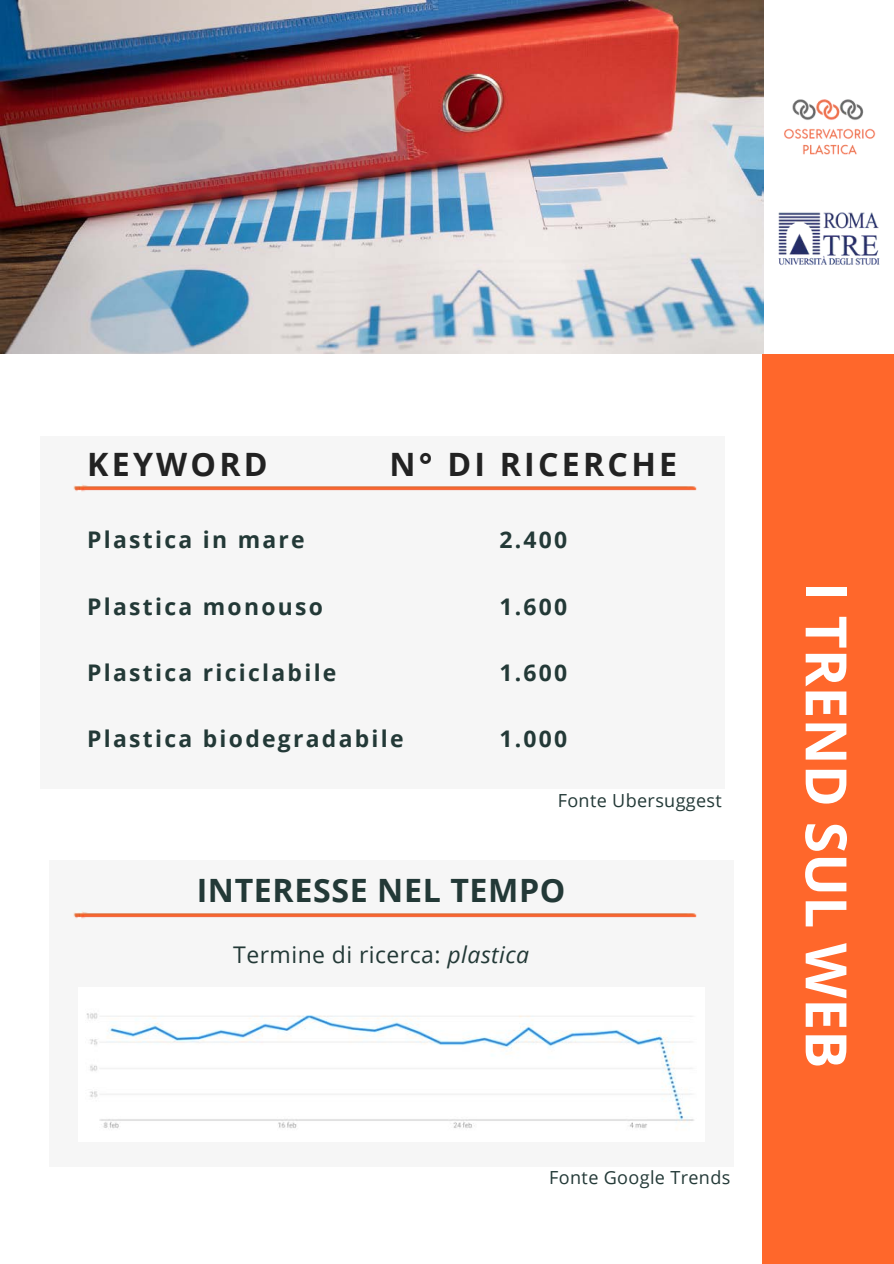
<style>
.page{position:relative;width:894px;height:1264px;background:#fff}
.page>*{position:absolute;margin:0;border:0;box-sizing:border-box;transform-origin:0 0}
.t1{font:700 57px "Open Sans";color:#fff}
.t2{font:700 32.1px "Open Sans";letter-spacing:.1em;color:#222}
.t3{font:700 32.1px "Open Sans";letter-spacing:.02em;color:#233937}
.t4{font:700 22.95px "Open Sans";letter-spacing:.1em;color:#233937}
.t5{font:22.95px "Open Sans";letter-spacing:.02em;color:#233937}
.t6{font:18px "Open Sans";letter-spacing:.02em;color:#233937}
.s1{font-style:italic}
</style>
<div class="page">
<div style="left:762px;top:0;width:131px;height:1263px;background:#ff672b"></div>
<div style="left:755px;top:0;width:138px;height:354px;background:#fff"></div>
<img style="left:784px;top:99px;width:92px;height:56px">
<img style="left:778px;top:212px;width:102px;height:53px">
<div style="left:40px;top:436px;width:683px;height:353px;background:#f6f6f6"></div>
<img style="left:73px;top:484px;width:624px;height:8px">
<div style="left:49px;top:860px;width:684px;height:306px;background:#f6f6f6"></div>
<img style="left:73px;top:911px;width:624px;height:8px">
<img style="left:1px;top:0;width:762px;height:353px">
<img style="left:87px;top:1013px;width:606px;height:115px">
<p class="t2" style="left:87px;top:441px;width:182px">KEYWORD</p>
<p class="t2" style="left:389px;top:441px;width:289px">N° DI RICERCHE</p>
<p class="t4" style="left:87px;top:524px;width:219px">Plastica in mare</p>
<p class="t4" style="left:499px;top:524px;width:69px">2.400</p>
<p class="t4" style="left:87px;top:590px;width:237px">Plastica monouso</p>
<p class="t4" style="left:499px;top:590px;width:69px">1.600</p>
<p class="t4" style="left:87px;top:656px;width:251px">Plastica riciclabile</p>
<p class="t4" style="left:499px;top:656px;width:69px">1.600</p>
<p class="t4" style="left:87px;top:722px;width:318px">Plastica biodegradabile</p>
<p class="t4" style="left:499px;top:722px;width:69px">1.000</p>
<p class="t6" style="left:557px;top:787px;width:166px">Fonte Ubersuggest</p>
<p class="t3" style="left:197px;top:868px;width:370px">INTERESSE NEL TEMPO</p>
<p class="t5" style="left:233px;top:938px;width:297px">Termine di ricerca: <span class="s1">plastica</span></p>
<p class="t6" style="left:549px;top:1164px;width:182px">Fonte Google Trends</p>
<p class="t1" style="left:866px;top:582px;width:488px;rotate:90deg">I TREND SUL WEB</p>
</div>
